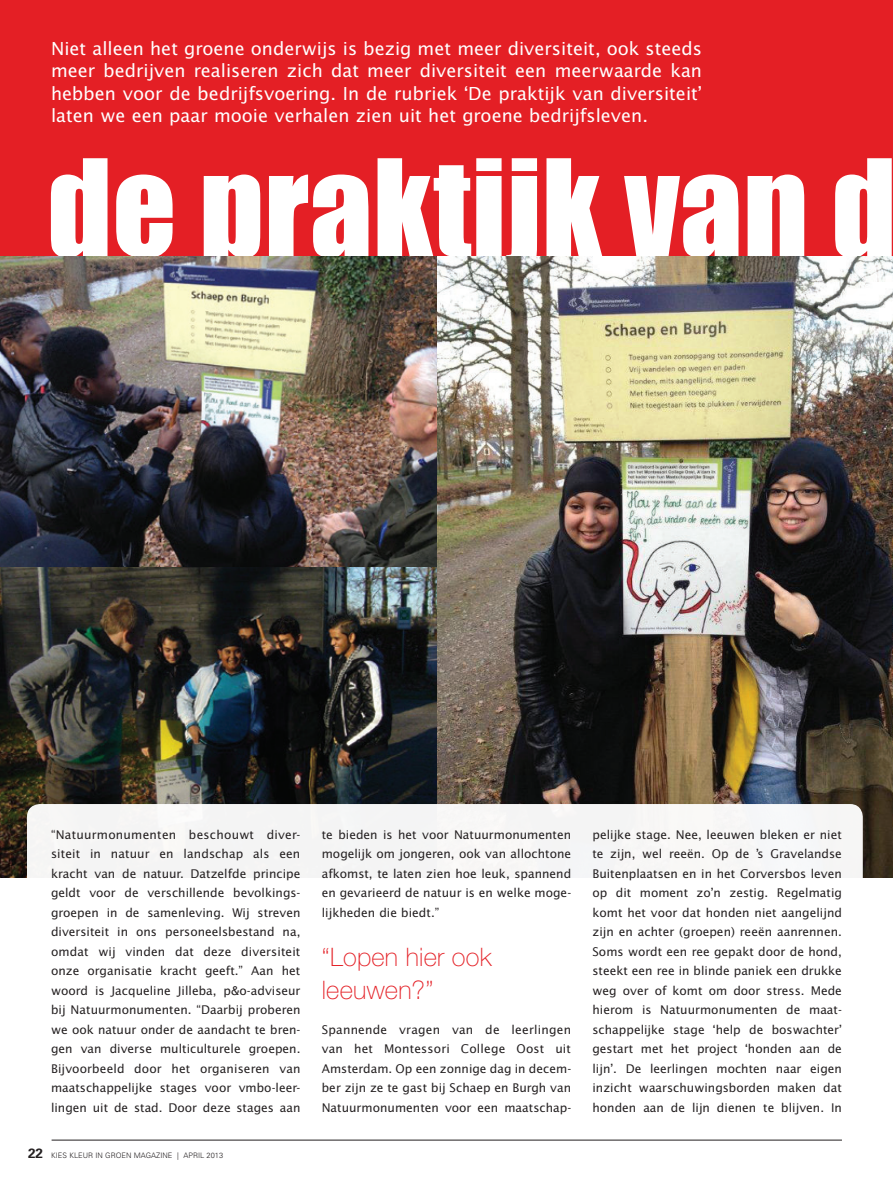
<style>
.page{position:relative;width:893px;height:1191px;background:#fff}
.page>*{position:absolute;margin:0;border:0;box-sizing:border-box;transform-origin:0 0}
.Kop_1{font:124.5px "Impact";letter-spacing:.005em;color:#fff}
.Streamer_2{font:100 25.5px/33px "Helvetica Neue";letter-spacing:.01em;color:#e41f25}
.Body{font:18px/22.5px "Lucida Sans";color:#fff;text-align:justify}
.t1{font:700 13.5px "Univers";color:#231f20}
.Body-2{font:12px/19.5px "Lucida Sans";color:#231f20;text-align:justify}
.Tekst_Fotografie{font:300 7.5px "Univers";color:#231f20}
</style>
<div class="page">
<div style="left:0;top:0;width:893px;height:256px;background:#e41f25"></div>
<hr style="left:52px;top:1139px;width:790px;height:1px;background:#231f20">
<img style="left:0;top:256px;width:438px;height:622px">
<img style="left:438px;top:256px;width:455px;height:621px">
<div style="left:27px;top:804px;width:836px;height:313px;background:#fff;border-radius:13px"></div>
<p class="Body" style="left:51px;top:37px;width:653px">Niet alleen het groene onderwijs is bezig met meer diversiteit, ook steeds meer bedrijven realiseren zich dat meer diversiteit een meerwaarde kan hebben voor de bedrijfsvoering. In de rubriek ‘De praktijk van diversiteit’ laten we een paar mooie verhalen zien uit het groene bedrijfsleven.</p>
<p class="Kop_1" style="left:47px;top:131px;width:850px">de praktijk van d</p>
<p class="Body-2" style="left:51px;top:824px;width:251px">“Natuurmonumenten beschouwt diver&shy;siteit in natuur en landschap als een kracht van de natuur. Datzelfde principe geldt voor de verschillende bevolkings&shy;groepen in de samenleving. Wij streven diversiteit in ons personeelsbestand na, omdat wij vinden dat deze diversiteit onze organisatie kracht geeft.” Aan het woord is Jacqueline Jilleba, p&amp;o-adviseur bij Natuurmonumenten. “Daarbij proberen we ook natuur onder de aandacht te bren&shy;gen van diverse multiculturele groepen.<br>Bijvoorbeeld door het organiseren van maatschappelijke stages voor vmbo-leer&shy;lingen uit de stad. Door deze stages aan</p>
<p class="Body-2" style="left:322px;top:824px;width:251px">te bieden is het voor Natuurmonumenten mogelijk om jongeren, ook van allochtone afkomst, te laten zien hoe leuk, spannend en gevarieerd de natuur is en welke moge&shy;lijkheden die biedt.”</p>
<p class="Streamer_2" style="left:322px;top:940px;width:171px">“Lopen hier ook leeuwen?”</p>
<p class="Body-2" style="left:322px;top:1019px;width:251px">Spannende vragen van de leerlingen van het Montessori College Oost uit Amsterdam. Op een zonnige dag in decem&shy;ber zijn ze te gast bij Schaep en Burgh van Natuurmonumenten voor een maatschap-</p>
<p class="t1" style="left:28px;top:1145px;width:17px">22</p>
<p class="Tekst_Fotografie" style="left:51px;top:1150px;width:173px">KIES KLEUR IN GROEN MAGAZINE | APRIL 2013</p>
<p class="Body-2" style="left:592px;top:824px;width:251px">pelijke stage. Nee, leeuwen bleken er niet te zijn, wel reeën. Op de ’s Gravelandse Buitenplaatsen en in het Corversbos leven op dit moment zo’n zestig. Regelmatig komt het voor dat honden niet aangelijnd zijn en achter (groepen) reeën aanrennen.<br>Soms wordt een ree gepakt door de hond, steekt een ree in blinde paniek een drukke weg over of komt om door stress. Mede hierom is Natuurmonumenten de maat&shy;schappelijke stage ‘help de boswachter’ gestart met het project ‘honden aan de lijn’. De leerlingen mochten naar eigen inzicht waarschuwingsborden maken dat honden aan de lijn dienen te blijven. In</p>
</div>
